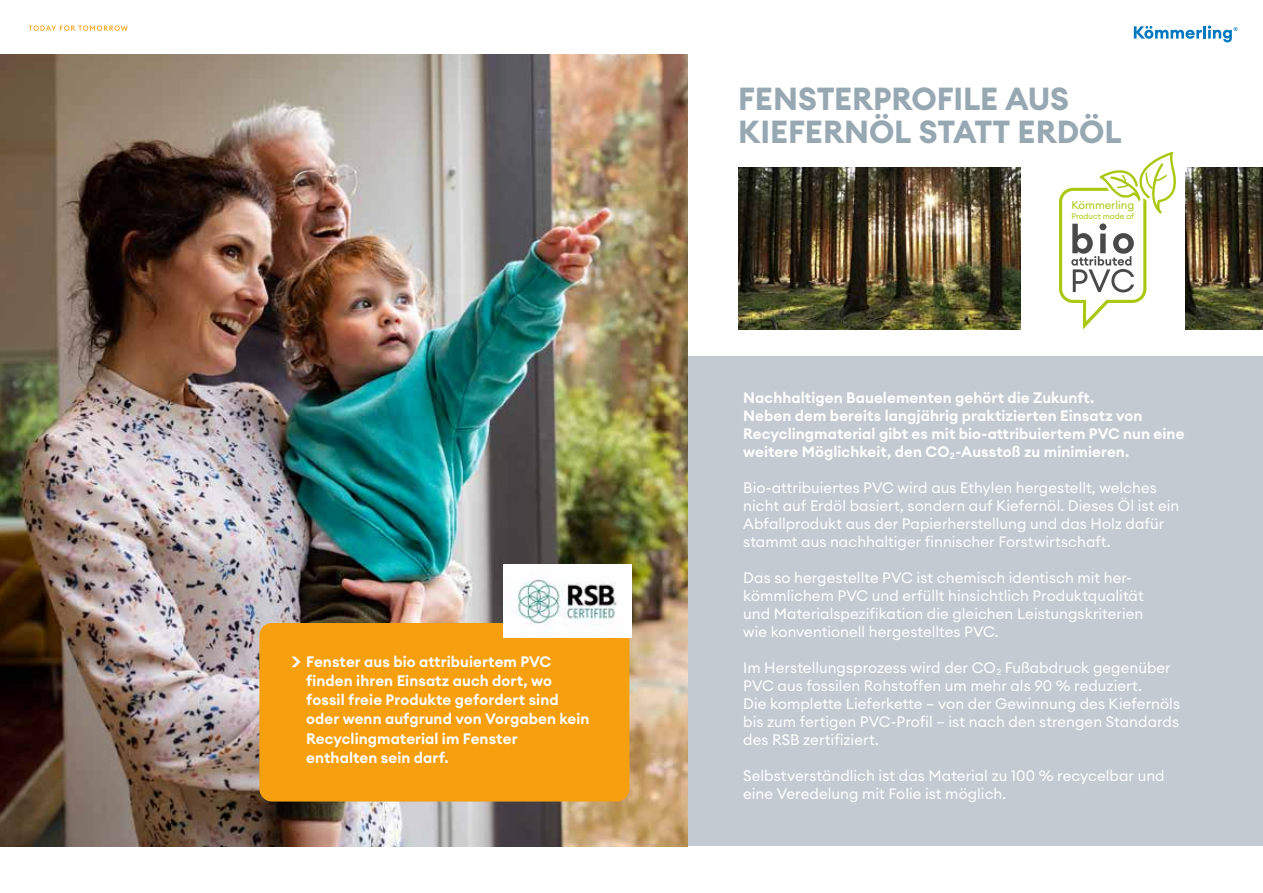
<style>
.page{position:relative;width:1263px;height:893px;background:#fff}
.page>*{position:absolute;margin:0;border:0;box-sizing:border-box;transform-origin:0 0}
.t1{font:700 31.5px/33px "Euclid Circular A";letter-spacing:-.005em;color:#97a8b3}
.t2{font:15px/18px "Euclid Circular A";color:#fff}
.t3{font:600 15px/19.2px "Euclid Circular A";letter-spacing:.005em;color:#fff}
.t4{font:11.1px "Euclid Circular A";color:#aac811}
.t5{font:7.95px "Euclid Circular A";color:#aac811}
.s1{font-size:21px}
</style>
<div class="page">
<svg style="left:1134px;top:26px;width:103px;height:16px"></svg>
<svg style="left:29px;top:26px;width:99px;height:5px"></svg>
<div style="left:635px;top:356px;width:628px;height:490px;background:#c3cad1"></div>
<img style="left:0;top:55px;width:688px;height:791px">
<img style="left:738px;top:168px;width:282px;height:162px">
<img style="left:1186px;top:168px;width:77px;height:162px">
<svg style="left:1059px;top:152px;width:117px;height:178px"></svg>
<div style="left:259px;top:623px;width:370px;height:178px;background:#f69f0f;border-radius:13px"></div>
<img style="left:504px;top:565px;width:127px;height:73px">
<p class="t3" style="left:306px;top:652px;width:285px;text-indent:-15px"><span class="s1">&gt;</span> Fenster aus bio attribuiertem PVC finden ihren Einsatz auch dort, wo fossil freie Produkte gefordert sind oder wenn aufgrund von Vorgaben kein<br>Recyclingmaterial im Fenster enthalten sein darf.</p>
<h1 class="t1" style="left:738px;top:82px;width:385px">FENSTERPROFILE AUS<br>KIEFERNÖL STATT ERDÖL</h1>
<p class="t4" style="left:1071px;top:198px;width:64px">Kömmerling</p>
<p class="t5" style="left:1071px;top:211px;width:64px">Product made of</p>
<p class="t3" style="left:743px;top:389px;width:443px;line-height:18px">Nachhaltigen Bauelementen gehört die Zukunft.<br>Neben dem bereits langjährig praktizierten Einsatz von Recyclingmaterial gibt es mit bio-attribuiertem PVC nun eine weitere Möglichkeit, den CO<sub>2</sub>-Ausstoß zu minimieren.</p>
<p class="t2" style="left:743px;top:479px;width:437px">Bio-attribuiertes PVC wird aus Ethylen hergestellt, welches nicht auf Erdöl basiert, sondern auf Kiefernöl. Dieses Öl ist ein Abfallprodukt aus der Papierherstellung und das Holz dafür stammt aus nachhaltiger finnischer Forstwirtschaft.</p>
<p class="t2" style="left:743px;top:569px;width:402px">Das so hergestellte PVC ist chemisch identisch mit her&shy;kömmlichem PVC und erfüllt hinsichtlich Produktqualität und Materialspezifikation die gleichen Leistungskriterien wie konventionell hergestelltes PVC.</p>
<p class="t2" style="left:743px;top:659px;width:438px">Im Herstellungsprozess wird der CO<sub>2</sub> Fußabdruck gegenüber PVC aus fossilen Rohstoffen um mehr als 90 % reduziert.<br>Die komplette Lieferkette – von der Gewinnung des Kiefernöls bis zum fertigen PVC-Profil – ist nach den strengen Standards des RSB zertifiziert.</p>
<p class="t2" style="left:743px;top:767px;width:423px">Selbstverständlich ist das Material zu 100 % recycelbar und eine Veredelung mit Folie ist möglich.</p>
</div>
